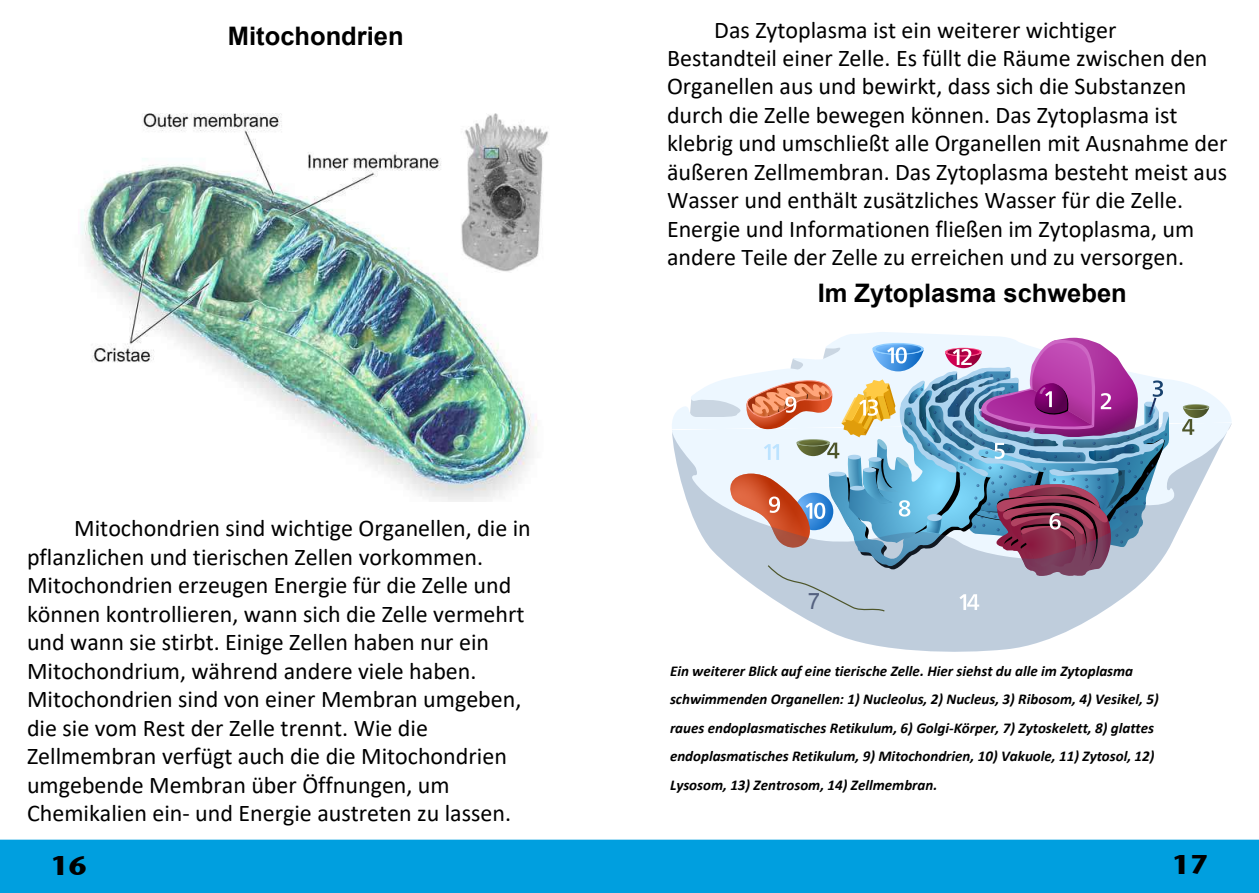
<style>
.page{position:relative;width:1259px;height:893px;background:#fff}
.page>*{position:absolute;margin:0;border:0;box-sizing:border-box;transform-origin:0 0}
.t1{font:700 27px "Stone Sans ITC";color:#000}
.t2{font:700 25.5px "Arial";color:#000}
.t3{font:24px/28.5px "Calibri";color:#000}
.t4{font:22.65px "Arial";color:#54617f}
.t5{font:italic 700 15px/28.5px "Calibri";color:#000}
</style>
<div class="page">
<div style="left:0;top:840px;width:1259px;height:53px;background:#009fdf"></div>
<img style="left:81px;top:113px;width:467px;height:388px">
<svg style="left:672px;top:332px;width:560px;height:93px"></svg>
<svg style="left:1182px;top:404px;width:27px;height:6px"></svg>
<svg style="left:672px;top:423px;width:559px;height:229px"></svg>
<svg style="left:1182px;top:405px;width:27px;height:30px"></svg>
<img style="left:690px;top:338px;width:479px;height:274px">
<p class="t2" style="left:228px;top:18px;width:177px">Mitochondrien</p>
<p class="t3" style="left:27px;top:513px;width:505px;text-indent:47px">Mitochondrien sind wichtige Organellen, die in pflanzlichen und tierischen Zellen vorkommen.<br>Mitochondrien erzeugen Energie für die Zelle und können kontrollieren, wann sich die Zelle vermehrt und wann sie stirbt. Einige Zellen haben nur ein Mitochondrium, während andere viele haben.<br>Mitochondrien sind von einer Membran umgeben, die sie vom Rest der Zelle trennt. Wie die Zellmembran verfügt auch die die Mitochondrien umgebende Membran über Öffnungen, um Chemikalien ein- und Energie austreten zu lassen.</p>
<p class="t3" style="left:667px;top:15px;width:562px;text-indent:47px">Das Zytoplasma ist ein weiterer wichtiger Bestandteil einer Zelle. Es füllt die Räume zwischen den Organellen aus und bewirkt, dass sich die Substanzen durch die Zelle bewegen können. Das Zytoplasma ist klebrig und umschließt alle Organellen mit Ausnahme der äußeren Zellmembran. Das Zytoplasma besteht meist aus Wasser und enthält zusätzliches Wasser für die Zelle.<br>Energie und Informationen fließen im Zytoplasma, um andere Teile der Zelle zu erreichen und zu versorgen.</p>
<p class="t2" style="left:818px;top:276px;width:310px">Im Zytoplasma schweben</p>
<p class="t4" style="left:807px;top:586px;width:14px">7</p>
<p class="t5" style="left:670px;top:656px;width:490px">Ein weiterer Blick auf eine tierische Zelle. Hier siehst du alle im Zytoplasma schwimmenden Organellen: 1) Nucleolus, 2) Nucleus, 3) Ribosom, 4) Vesikel, 5) raues endoplasmatisches Retikulum, 6) Golgi-Körper, 7) Zytoskelett, 8) glattes endoplasmatisches Retikulum, 9) Mitochondrien, 10) Vakuole, 11) Zytosol, 12)<br>Lysosom, 13) Zentrosom, 14) Zellmembran.</p>
<p class="t1" style="left:51px;top:842px;width:38px">16</p>
<p class="t1" style="left:1172px;top:840px;width:38px">17</p>
</div>
